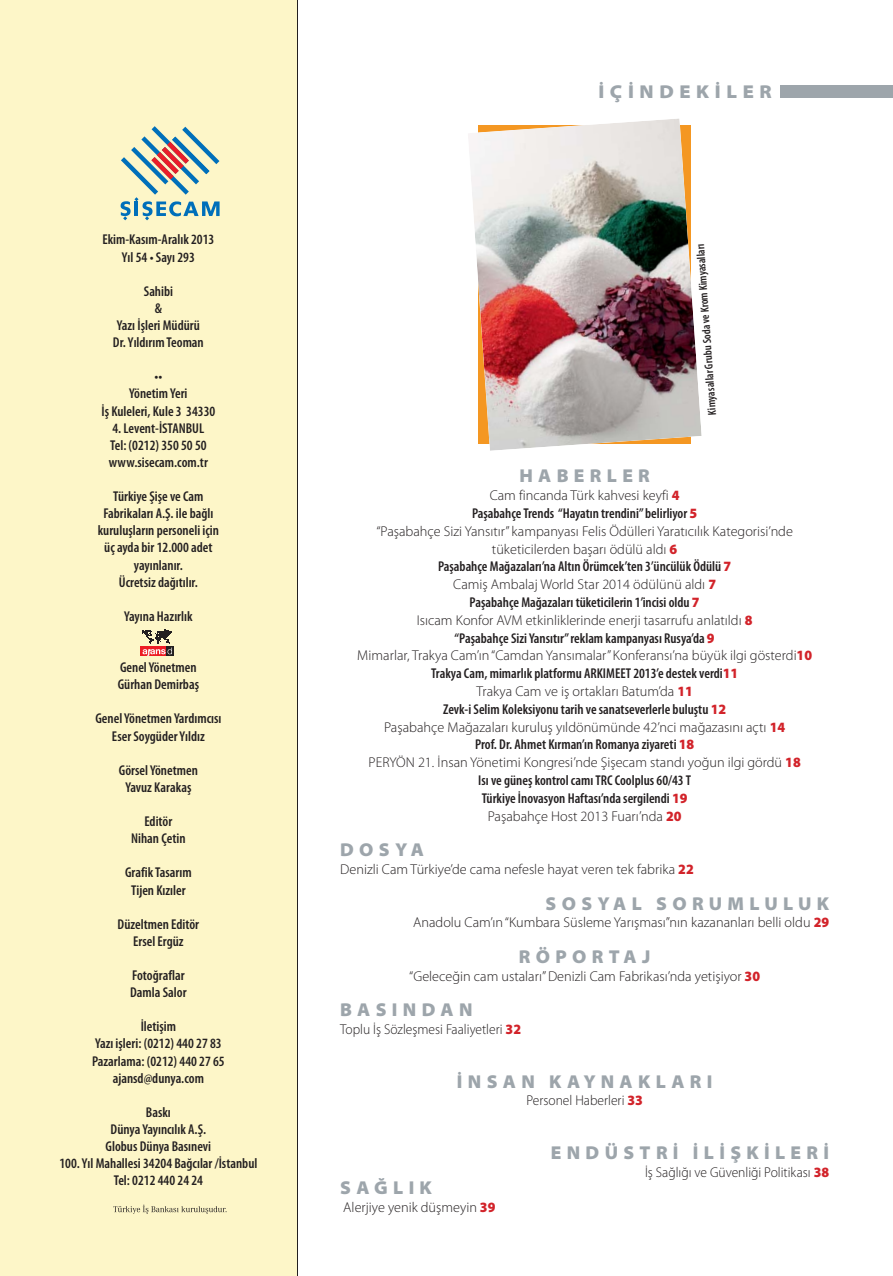
<style>
.page{position:relative;width:893px;height:1276px;background:#fff}
.page>*{position:absolute;margin:0;border:0;box-sizing:border-box;transform-origin:0 0}
.t1{font:900 semi-expanded 18.6px "Myriad Pro";letter-spacing:.3em;color:#9da5ab;scale:.95 1}
.t2{font:900 semi-expanded 18.6px "Myriad Pro";letter-spacing:.3em;color:#9da5ab}
.t3{font:300 14.25px/17.9px "Myriad Pro";color:#231f20;text-align:center}
.t4{font:600 condensed 14.25px/17.1px "Myriad Pro";color:#231f20;text-align:center}
.t5{font:300 14.25px "Myriad Pro";color:#231f20;scale:.95 1}
.t6{font:600 condensed 11.55px "Myriad Pro";color:#231f20}
.s1{font-weight:900;color:#d2232a}
.s2{font-weight:600;font-stretch:condensed}
</style>
<div class="page">
<div style="left:0;top:0;width:298px;height:1276px;background:#fdf6c8"></div>
<div style="left:780px;top:85px;width:113px;height:13px;background:#9da5ab"></div>
<hr style="left:297px;top:0;width:1px;height:1276px;background:#231f20">
<svg style="left:121px;top:126px;width:99px;height:94px"></svg>
<div style="left:141px;top:646px;width:33px;height:10px;background:#ed1c24"></div>
<div style="left:167px;top:646px;width:7px;height:10px;background:#231f20"></div>
<svg style="left:142px;top:629px;width:30px;height:27px"></svg>
<img style="left:468px;top:118px;width:234px;height:333px">
<svg style="left:113px;top:1204px;width:114px;height:10px"></svg>
<p class="t4" style="left:102px;top:233px;width:113px">Ekim-Kasım-Aralık 2013<br>Yıl 54 • Sayı 293</p>
<p class="t4" style="left:113px;top:284px;width:92px">Sahibi<br>&amp;<br>Yazı İşleri Müdürü<br>Dr. Yıldırım Teoman</p>
<p class="t4" style="left:101px;top:369px;width:115px">••<br>Yönetim Yeri<br>İş Kuleleri, Kule 3 34330</p>
<p class="t4" style="left:109px;top:421px;width:101px;text-align:left">4. Levent-İSTANBUL<br>Tel: (0212) 350 50 50 www.sisecam.com.tr</p>
<p class="t4" style="left:98px;top:489px;width:123px">Türkiye Şişe ve Cam<br>Fabrikaları A.Ş. ile bağlı kuruluşların personeli için üç ayda bir 12.000 adet yayınlanır.<br>Ücretsiz dağıtılır.</p>
<p class="t4" style="left:124px;top:609px;width:70px">Yayına Hazırlık</p>
<p class="t4" style="left:118px;top:660px;width:83px;text-align:left">Genel Yönetmen<br>Gürhan Demirbaş</p>
<p class="t4" style="left:95px;top:711px;width:127px">Genel Yönetmen Yardımcısı<br>Eser Soygüder Yıldız</p>
<p class="t4" style="left:119px;top:763px;width:80px">Görsel Yönetmen<br>Yavuz Karakaş</p>
<p class="t4" style="left:131px;top:814px;width:56px">Editör<br>Nihan Çetin</p>
<p class="t4" style="left:125px;top:865px;width:68px">Grafik Tasarım<br>Tijen Kızıler</p>
<p class="t4" style="left:118px;top:917px;width:83px">Düzeltmen Editör<br>Ersel Ergüz</p>
<p class="t4" style="left:130px;top:968px;width:58px;text-align:left">Fotoğraflar<br>Damla Salor</p>
<p class="t4" style="left:92px;top:1019px;width:134px">İletişim<br>Yazı işleri: (0212) 440 27 83<br>Pazarlama: (0212) 440 27 65 ajansd@dunya.com</p>
<p class="t4" style="left:59px;top:1105px;width:200px">Baskı<br>Dünya Yayıncılık A.Ş.<br>Globus Dünya Basınevi<br>100. Yıl Mahallesi 34204 Bağcılar /İstanbul<br>Tel: 0212 440 24 24</p>
<h1 class="t2" style="left:598px;top:80px;width:175px">İÇİNDEKİLER</h1>
<p class="t6" style="left:708px;top:415px;width:173px;rotate:-94deg">Kimyasallar Grubu Soda ve Krom Kimyasalları</p>
<h1 class="t1" style="left:519px;top:465px;width:139px">HABERLER</h1>
<p class="t3" style="left:357px;top:488px;width:456px">Cam fincanda Türk kahvesi keyfi <span class="s1">4<br></span><span class="s2">Paşabahçe Trends “Hayatın trendini” belirliyor</span> <span class="s1">5<br></span>“Paşabahçe Sizi Yansıtır” kampanyası Felis Ödülleri Yaratıcılık Kategorisi’nde tüketicilerden başarı ödülü aldı <span class="s1">6<br></span><span class="s2">Paşabahçe Mağazaları’na Altın Örümcek’ten 3’üncülük Ödülü</span> <span class="s1">7<br></span>Camiş Ambalaj World Star 2014 ödülünü aldı <span class="s1">7<br></span><span class="s2">Paşabahçe Mağazaları tüketicilerin 1’incisi oldu</span> <span class="s1">7<br></span>Isıcam Konfor AVM etkinliklerinde enerji tasarrufu anlatıldı <span class="s1">8<br></span><span class="s2">“Paşabahçe Sizi Yansıtır” reklam kampanyası Rusya’da</span> <span class="s1">9<br></span>Mimarlar, Trakya Cam’ın “Camdan Yansımalar” Konferansı’na büyük ilgi gösterdi<span class="s1">10<br></span><span class="s2">Trakya Cam, mimarlık platformu ARKIMEET 2013’e destek verdi</span><span class="s1">11<br></span>Trakya Cam ve iş ortakları Batum’da <span class="s1">11<br></span><span class="s2">Zevk-i Selim Koleksiyonu tarih ve sanatseverlerle buluştu</span> <span class="s1">12<br></span>Paşabahçe Mağazaları kuruluş yıldönümünde 42’nci mağazasını açtı <span class="s1">14<br></span><span class="s2">Prof. Dr. Ahmet Kırman’ın Romanya ziyareti</span> <span class="s1">18<br></span>PERYÖN 21. İnsan Yönetimi Kongresi’nde Şişecam standı yoğun ilgi gördü <span class="s1">18<br></span><span class="s2">Isı ve güneş kontrol camı TRC Coolplus 60/43 T<br>Türkiye İnovasyon Haftası’nda sergilendi</span> <span class="s1">19<br></span>Paşabahçe Host 2013 Fuarı’nda <span class="s1">20</span></p>
<h1 class="t1" style="left:340px;top:839px;width:90px">DOSYA</h1>
<p class="t3" style="left:340px;top:862px;width:355px">Denizli Cam Türkiye’de cama nefesle hayat veren tek fabrika <span class="s1">22</span></p>
<h1 class="t1" style="left:546px;top:892px;width:300px">SOSYAL SORUMLULUK</h1>
<p class="t3" style="left:413px;top:915px;width:418px">Anadolu Cam’ın “Kumbara Süsleme Yarışması”nın kazananları belli oldu <span class="s1">29</span></p>
<h1 class="t1" style="left:519px;top:945px;width:140px">RÖPORTAJ</h1>
<p class="t3" style="left:409px;top:968px;width:352px">“Geleceğin cam ustaları” Denizli Cam Fabrikası’nda yetişiyor <span class="s1">30</span></p>
<h1 class="t1" style="left:340px;top:999px;width:141px">BASINDAN</h1>
<p class="t5" style="left:340px;top:1024px;width:192px">Toplu İş Sözleşmesi Faaliyetleri <span class="s1">32</span></p>
<h1 class="t1" style="left:457px;top:1070px;width:270px">İNSAN KAYNAKLARI</h1>
<p class="t5" style="left:526px;top:1095px;width:124px">Personel Haberleri <span class="s1">33</span></p>
<h1 class="t1" style="left:551px;top:1141px;width:294px">ENDÜSTRİ İLİŞKİLERİ</h1>
<p class="t5" style="left:645px;top:1166px;width:195px">İş Sağlığı ve Güvenliği Politikası <span class="s1">38</span></p>
<h1 class="t1" style="left:340px;top:1177px;width:98px">SAĞLIK</h1>
<p class="t3" style="left:343px;top:1200px;width:154px">Alerjiye yenik düşmeyin <span class="s1">39</span></p>
</div>
